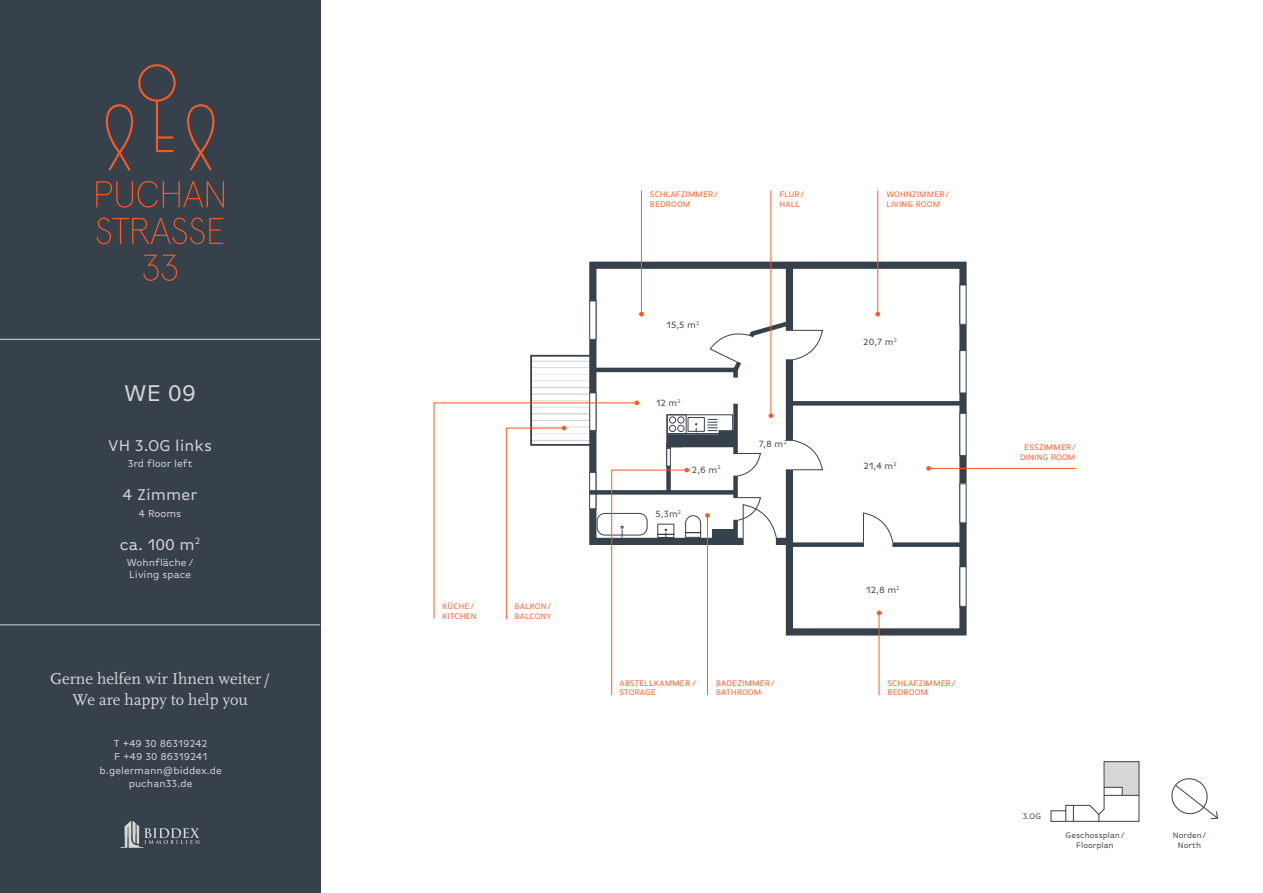
<style>
.page{position:relative;width:1263px;height:893px;background:#fff}
.page>*{position:absolute;margin:0;border:0;box-sizing:border-box;transform-origin:0 0}
.t1{font:24px "Basic Gothic Pro";color:#d7d7d7}
.t2{font:16.5px/21px "Scala Pro";color:#d7d7d7;text-align:center}
.t3{font:16.5px "Basic Gothic Pro";color:#d7d7d7}
.t4{font:10.65px/13.5px "Basic Gothic Pro";color:#d7d7d7}
.t5{font:9.6px "Basic Gothic Pro";color:#37414b}
.t6{font:8.55px/9.6px "Basic Gothic Pro";letter-spacing:.01em;color:#ff5923}
.t7{font:8.55px/9.6px "Basic Gothic Pro";color:#37414b;text-align:center}
</style>
<div class="page">
<div style="left:0;top:0;width:320px;height:893px;background:#37414b"></div>
<hr style="left:0;top:339px;width:320px;height:1px;background:#d7d7d7">
<svg style="left:96px;top:181px;width:128px;height:27px"></svg>
<svg style="left:97px;top:218px;width:126px;height:26px"></svg>
<svg style="left:143px;top:255px;width:34px;height:26px"></svg>
<svg style="left:106px;top:64px;width:69px;height:106px"></svg>
<svg style="left:187px;top:104px;width:27px;height:66px"></svg>
<hr style="left:0;top:625px;width:320px;height:1px;background:#d7d7d7">
<svg style="left:121px;top:821px;width:79px;height:27px"></svg>
<svg style="left:1050px;top:761px;width:89px;height:61px"></svg>
<svg style="left:1171px;top:778px;width:47px;height:41px"></svg>
<div style="left:530px;top:355px;width:64px;height:91px;border:2px solid #37414b"></div>
<svg style="left:586px;top:258px;width:384px;height:381px"></svg>
<div style="left:786px;top:469px;width:7px;height:72px;background:#37414b"></div>
<div style="left:786px;top:359px;width:7px;height:82px;background:#37414b"></div>
<div style="left:786px;top:265px;width:7px;height:66px;background:#37414b"></div>
<div style="left:789px;top:401px;width:176px;height:5px;background:#37414b"></div>
<div style="left:892px;top:542px;width:73px;height:5px;background:#37414b"></div>
<div style="left:789px;top:542px;width:75px;height:5px;background:#37414b"></div>
<div style="left:733px;top:370px;width:5px;height:8px;background:#37414b"></div>
<svg style="left:792px;top:439px;width:31px;height:32px"></svg>
<div style="left:960px;top:285px;width:6px;height:39px;background:#fff"></div>
<div style="left:959px;top:285px;width:7px;height:40px;border:1px solid #35424b"></div>
<div style="left:960px;top:351px;width:6px;height:42px;background:#fff"></div>
<div style="left:959px;top:350px;width:7px;height:43px;border:1px solid #35424b"></div>
<div style="left:960px;top:413px;width:6px;height:43px;background:#fff"></div>
<div style="left:959px;top:413px;width:7px;height:43px;border:1px solid #35424b"></div>
<div style="left:960px;top:484px;width:6px;height:39px;background:#fff"></div>
<div style="left:959px;top:483px;width:7px;height:40px;border:1px solid #35424b"></div>
<div style="left:960px;top:567px;width:6px;height:39px;background:#fff"></div>
<div style="left:959px;top:566px;width:7px;height:41px;border:1px solid #35424b"></div>
<div style="left:590px;top:393px;width:6px;height:38px;background:#fff"></div>
<div style="left:589px;top:392px;width:7px;height:39px;border:1px solid #35424b"></div>
<div style="left:590px;top:301px;width:6px;height:38px;background:#fff"></div>
<div style="left:589px;top:300px;width:7px;height:40px;border:1px solid #35424b"></div>
<svg style="left:862px;top:512px;width:32px;height:31px"></svg>
<hr style="left:771px;top:191px;width:1px;height:225px;background:#ff5923">
<hr style="left:641px;top:191px;width:1px;height:123px;background:#ff5923">
<svg style="left:588px;top:312px;width:235px;height:62px"></svg>
<svg style="left:433px;top:401px;width:344px;height:295px"></svg>
<hr style="left:879px;top:613px;width:1px;height:82px;background:#ff5923">
<svg style="left:877px;top:611px;width:4px;height:4px"></svg>
<hr style="left:877px;top:191px;width:1px;height:123px;background:#ff5923">
<svg style="left:875px;top:312px;width:5px;height:5px"></svg>
<hr style="left:928px;top:468px;width:148px;height:1px;background:#ff5923">
<svg style="left:926px;top:466px;width:5px;height:5px"></svg>
<h1 class="t1" style="left:124px;top:379px;width:73px">WE 09</h1>
<h2 class="t3" style="left:108px;top:436px;width:105px">VH 3.OG links</h2>
<p class="t4" style="left:128px;top:457px;width:66px">3rd floor left</p>
<h2 class="t3" style="left:123px;top:485px;width:76px">4 Zimmer</h2>
<p class="t4" style="left:139px;top:506px;width:44px">4 Rooms</p>
<h2 class="t3" style="left:120px;top:535px;width:82px">ca. 100 m<sup>2</sup></h2>
<p class="t4" style="left:127px;top:557px;width:68px;line-height:12px">Wohnfläche /<br>Living space</p>
<h2 class="t2" style="left:50px;top:668px;width:221px">Gerne helfen wir Ihnen weiter /<br>We are happy to help you</h2>
<p class="t4" style="left:100px;top:736px;width:124px;text-align:center">T +49 30 86319242<br>F +49 30 86319241 b.gelermann@biddex.de puchan33.de</p>
<p class="t6" style="left:442px;top:601px;width:36px">KÜCHE/<br>KITCHEN</p>
<p class="t6" style="left:515px;top:601px;width:38px">BALKON/<br>BALCONY</p>
<p class="t6" style="left:650px;top:189px;width:69px">SCHLAFZIMMER/<br>BEDROOM</p>
<p class="t6" style="left:779px;top:189px;width:26px">FLUR/<br>HALL</p>
<p class="t6" style="left:886px;top:189px;width:64px">WOHNZIMMER/<br>LIVING ROOM</p>
<p class="t5" style="left:666px;top:319px;width:34px">15,5 m<sup>2</sup></p>
<p class="t5" style="left:656px;top:397px;width:26px">12 m<sup>2</sup></p>
<p class="t5" style="left:759px;top:439px;width:29px">7,8 m<sup>2</sup></p>
<p class="t5" style="left:863px;top:337px;width:35px">20,7 m<sup>2</sup></p>
<p class="t5" style="left:692px;top:464px;width:30px">2,6 m<sup>2</sup></p>
<p class="t5" style="left:863px;top:460px;width:35px">21,4 m<sup>2</sup></p>
<p class="t5" style="left:656px;top:508px;width:27px">5,3m<sup>2</sup></p>
<p class="t5" style="left:866px;top:584px;width:35px">12,8 m<sup>2</sup></p>
<p class="t6" style="left:620px;top:678px;width:77px">ABSTELLKAMMER /<br>STORAGE</p>
<p class="t6" style="left:716px;top:678px;width:60px">BADEZIMMER/<br>BATHROOM</p>
<p class="t6" style="left:887px;top:678px;width:69px">SCHLAFZIMMER/<br>BEDROOM</p>
<p class="t6" style="left:1020px;top:443px;width:57px;text-align:center">ESSZIMMER/<br>DINING ROOM</p>
<p class="t7" style="left:1023px;top:811px;width:20px">3.OG</p>
<p class="t7" style="left:1066px;top:831px;width:60px">Geschossplan/<br>Floorplan</p>
<p class="t7" style="left:1173px;top:831px;width:35px">Norden/<br>North</p>
</div>
